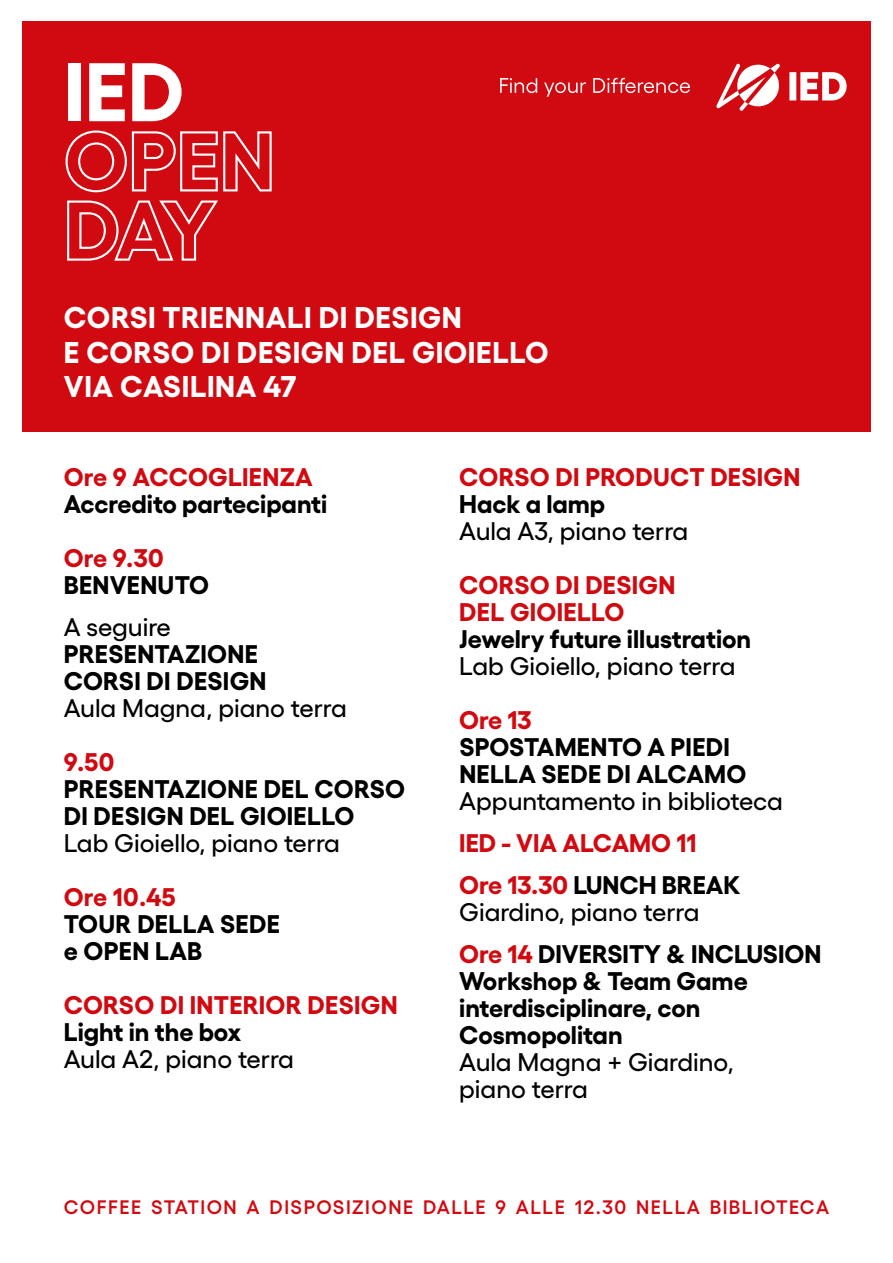
<style>
.page{position:relative;width:893px;height:1263px;background:#fff}
.page>*{position:absolute;margin:0;border:0;box-sizing:border-box;transform-origin:0 0}
.t1{font:700 82.8px/69.2px "Gellix";color:#fff}
.t2{font:700 30px/34.5px "Gellix";letter-spacing:.02em;color:#fff}
.t3{font:700 25.5px/27px "Gellix";color:#000}
.t4{font:500 25.5px/42px "Gellix";color:#000}
.t5{font:700 25.5px/27px "Gellix";letter-spacing:.01em;color:#d10a11}
.t6{font:600 19.5px "Gellix";letter-spacing:.075em;color:#d10a11}
.s1{color:#000}
.s2{font-weight:700;color:#d10a11}
.s3{font-weight:700}
</style>
<div class="page">
<div style="left:22px;top:21px;width:849px;height:411px;background:#d10a11"></div>
<svg style="left:716px;top:64px;width:64px;height:47px"></svg>
<svg style="left:789px;top:72px;width:58px;height:28px"></svg>
<svg style="left:500px;top:78px;width:37px;height:15px"></svg>
<svg style="left:544px;top:82px;width:42px;height:15px"></svg>
<svg style="left:593px;top:78px;width:97px;height:15px"></svg>
<h1 class="t1" style="left:64px;top:48px;width:213px">IED<br>OPEN<br>DAY</h1>
<p class="t2" style="left:64px;top:297px;width:486px">CORSI TRIENNALI DI DESIGN<br>E CORSO DI DESIGN DEL GIOIELLO<br>VIA CASILINA 47</p>
<p class="t5" style="left:64px;top:460px;width:250px">Ore 9 ACCOGLIENZA</p>
<p class="t3" style="left:64px;top:487px;width:265px">Accredito partecipanti</p>
<p class="t5" style="left:64px;top:541px;width:101px">Ore 9.30</p>
<p class="t3" style="left:64px;top:568px;width:147px">BENVENUTO</p>
<p class="t4" style="left:64px;top:603px;width:109px">A seguire</p>
<p class="t3" style="left:64px;top:637px;width:204px">PRESENTAZIONE<br>CORSI DI DESIGN</p>
<p class="t4" style="left:64px;top:684px;width:285px">Aula Magna, piano terra</p>
<p class="t5" style="left:64px;top:745px;width:52px">9.50</p>
<p class="t3" style="left:64px;top:772px;width:343px">PRESENTAZIONE DEL CORSO<br>DI DESIGN DEL GIOIELLO</p>
<p class="t4" style="left:64px;top:819px;width:278px">Lab Gioiello, piano terra</p>
<p class="t5" style="left:64px;top:880px;width:113px">Ore 10.45</p>
<p class="t3" style="left:64px;top:907px;width:218px">TOUR DELLA SEDE e OPEN LAB</p>
<p class="t5" style="left:64px;top:988px;width:335px">CORSO DI INTERIOR DESIGN</p>
<p class="t3" style="left:64px;top:1015px;width:179px">Light in the box</p>
<p class="t4" style="left:64px;top:1035px;width:232px">Aula A2, piano terra</p>
<p class="t5" style="left:459px;top:460px;width:343px">CORSO DI PRODUCT DESIGN</p>
<p class="t3" style="left:459px;top:487px;width:148px">Hack a lamp</p>
<p class="t4" style="left:459px;top:507px;width:231px">Aula A3, piano terra</p>
<p class="t5" style="left:459px;top:568px;width:218px">CORSO DI DESIGN<br>DEL GIOIELLO</p>
<p class="t3" style="left:459px;top:622px;width:294px">Jewelry future illustration</p>
<p class="t4" style="left:459px;top:642px;width:278px">Lab Gioiello, piano terra</p>
<p class="t5" style="left:459px;top:703px;width:74px">Ore 13</p>
<p class="t3" style="left:459px;top:730px;width:289px">SPOSTAMENTO A PIEDI<br>NELLA SEDE DI ALCAMO</p>
<p class="t4" style="left:459px;top:777px;width:325px">Appuntamento in biblioteca</p>
<p class="t5" style="left:459px;top:819px;width:283px;line-height:42px">IED - VIA ALCAMO 11<br>Ore 13.30 <span class="s1">LUNCH BREAK</span></p>
<p class="t4" style="left:459px;top:888px;width:364px">Giardino, piano terra<br><span class="s2">Ore 14</span> <span class="s3">DIVERSITY &amp; INCLUSION</span></p>
<p class="t3" style="left:459px;top:964px;width:290px">Workshop &amp; Team Game interdisciplinare, con<br>Cosmopolitan</p>
<p class="t4" style="left:459px;top:1046px;width:276px;line-height:27px">Aula Magna + Giardino, piano terra</p>
<p class="t6" style="left:64px;top:1192px;width:767px">COFFEE STATION A DISPOSIZIONE DALLE 9 ALLE 12.30 NELLA BIBLIOTECA</p>
</div>
